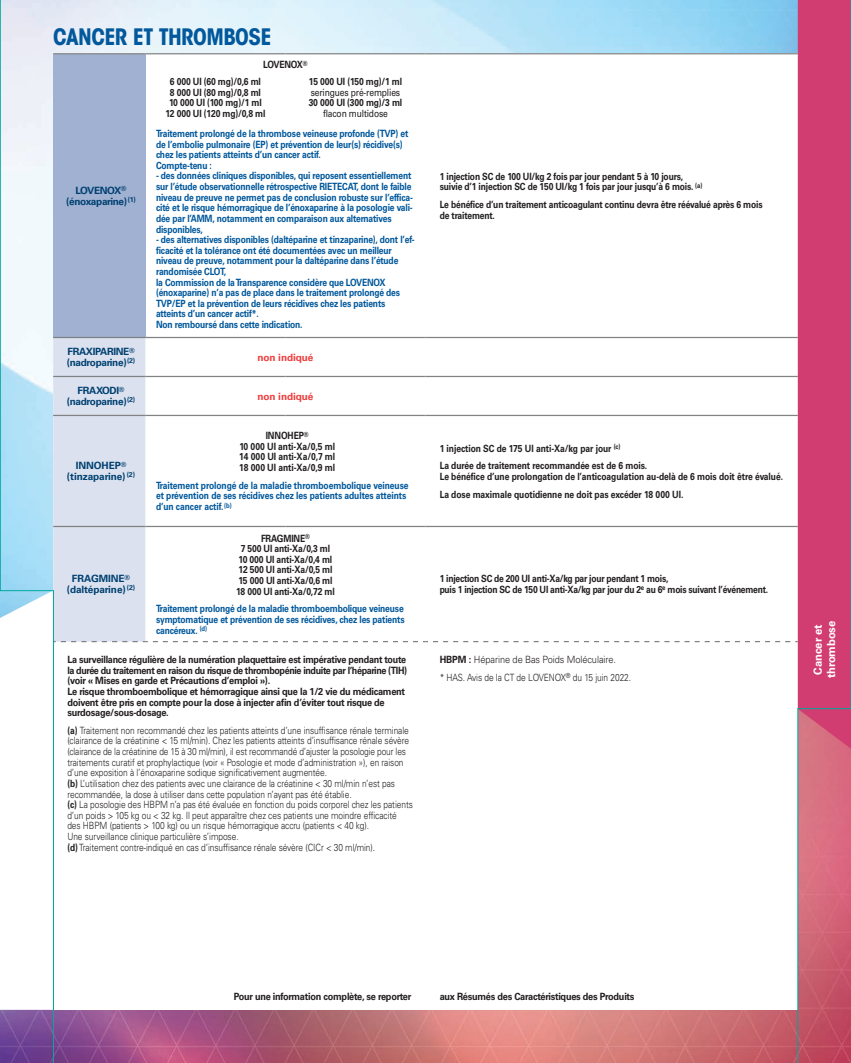
<style>
.page{position:relative;width:851px;height:1063px;background:#fff}
.page>*{position:absolute;margin:0;border:0;box-sizing:border-box;transform-origin:0 0}
.t1{font:700 condensed 22.5px "ITC Avant Garde Std";letter-spacing:-.025em;color:#01589c}
.t2{font:700 11.25px/13.5px "Univers LT Std";letter-spacing:-.01em;color:#fff;text-align:center}
.t3{font:700 10px/10.6px "Univers LT Std";letter-spacing:-.02em;color:#01589c;scale:.85 1}
.t4{font:300 10px/10.6px "Univers LT Std";letter-spacing:-.01em;color:#231f20;scale:.84 1}
.t5{font:700 10px/10.6px "Univers LT Std";letter-spacing:-.02em;color:#231f20;scale:.85 1}
.t6{font:700 10px/10.6px "Univers LT Std";letter-spacing:-.02em;color:#231f20;scale:.92 1}
.t7{font:700 10px/10.6px "Univers LT Std";letter-spacing:-.02em;color:#231f20;text-align:justify;scale:.9 1}
.t8{font:700 10px/10.6px "Univers LT Std";letter-spacing:-.035em;color:#004071;text-align:center}
.t9{font:700 10px "Univers LT Std";letter-spacing:-.01em;color:#004071}
.t10{font:10px "Univers LT Std";letter-spacing:-.02em;color:#231f20;scale:.85 1}
.t11{font:300 10px "Univers LT Std";letter-spacing:-.01em;color:#231f20;scale:.92 1}
.t12{font:700 10px "Univers LT Std";letter-spacing:-.01em;color:#ee3d3c}
.t13{font:700 10px "Univers LT Std";letter-spacing:-.045em;color:#231f20;scale:.85 1}
.s1{font-weight:700}
</style>
<div class="page">
<img style="left:54px;top:0;width:743px;height:1063px">
<div style="left:53px;top:53px;width:744px;height:957px;background:#fff"></div>
<div style="left:53px;top:54px;width:92px;height:284px;background:#a0b1d1"></div>
<hr style="left:53px;top:337px;width:92px;height:1px;background:#808285">
<hr style="left:145px;top:337px;width:140px;height:1px;background:#808285">
<hr style="left:285px;top:337px;width:140px;height:1px;background:#808285">
<hr style="left:425px;top:337px;width:372px;height:1px;background:#808285">
<hr style="left:53px;top:53px;width:92px;height:1px;background:#808285">
<hr style="left:145px;top:53px;width:140px;height:1px;background:#808285">
<hr style="left:285px;top:53px;width:140px;height:1px;background:#808285">
<hr style="left:425px;top:53px;width:372px;height:1px;background:#808285">
<svg style="left:54px;top:338px;width:743px;height:305px"></svg>
<svg style="left:797px;top:0;width:53px;height:1063px"></svg>
<svg style="left:0;top:0;width:54px;height:1063px"></svg>
<p class="t1" style="left:53px;top:22px;width:220px">CANCER ET THROMBOSE</p>
<p class="t8" style="left:66px;top:185px;width:71px">LOVENOX<sup>® </sup>(énoxaparine)<sup>(1)</sup></p>
<p class="t8" style="left:67px;top:347px;width:69px">FRAXIPARINE<sup>®</sup></p>
<p class="t8" style="left:67px;top:357px;width:70px">(nadroparine)<sup>(2)</sup></p>
<p class="t8" style="left:77px;top:386px;width:49px">FRAXODI<sup>®</sup></p>
<p class="t8" style="left:67px;top:396px;width:70px">(nadroparine)<sup>(2)</sup></p>
<p class="t9" style="left:76px;top:460px;width:52px">INNOHEP<sup>®</sup></p>
<p class="t9" style="left:67px;top:471px;width:70px">(tinzaparine) <sup>(2)</sup></p>
<p class="t9" style="left:72px;top:573px;width:60px">FRAGMINE<sup>®</sup></p>
<p class="t9" style="left:67px;top:584px;width:70px">(daltéparine) <sup>(2)</sup></p>
<p class="t13" style="left:263px;top:59px;width:54px">LOVENOX<sup>®</sup></p>
<p class="t5" style="left:309px;top:76px;width:111px">15 000 UI (150 mg)/1 ml</p>
<p class="t10" style="left:311px;top:86px;width:107px">seringues pré-remplies</p>
<p class="t5" style="left:309px;top:98px;width:111px">30 000 UI (300 mg)/3 ml</p>
<p class="t10" style="left:323px;top:107px;width:78px">flacon multidose</p>
<p class="t3" style="left:156px;top:128px;width:298px">Traitement prolongé de la thrombose veineuse profonde (TVP) et de l’embolie pulmonaire (EP) et prévention de leur(s) récidive(s) chez les patients atteints d’un cancer actif.</p>
<p class="t3" style="left:156px;top:160px;width:67px">Compte-tenu :</p>
<p class="t3" style="left:156px;top:171px;width:303px">- des données cliniques disponibles, qui reposent essentiellement sur l’étude observationnelle rétrospective RIETECAT, dont le faible niveau de preuve ne permet pas de conclusion robuste sur l’effica&shy;cité et le risque hémorragique de l’énoxaparine à la posologie vali&shy;dée par l’AMM, notamment en comparaison aux alternatives disponibles,</p>
<p class="t3" style="left:156px;top:234px;width:306px">- des alternatives disponibles (daltéparine et tinzaparine), dont l’ef&shy;ficacité et la tolérance ont été documentées avec un meilleur niveau de preuve, notamment pour la daltéparine dans l’étude randomisée CLOT,</p>
<p class="t3" style="left:156px;top:277px;width:288px">la Commission de la Transparence considère que LOVENOX (énoxaparine) n’a pas de place dans le traitement prolongé des TVP/EP et la prévention de leurs récidives chez les patients atteints d’un cancer actif*.<br>Non remboursé dans cette indication.</p>
<p class="t5" style="left:170px;top:76px;width:109px">6 000 UI (60 mg)/0,6 ml</p>
<p class="t5" style="left:170px;top:87px;width:109px">8 000 UI (80 mg)/0,8 ml</p>
<p class="t5" style="left:165px;top:98px;width:119px;text-align:center">10 000 UI (100 mg)/1 ml<br>12 000 UI (120 mg)/0,8 ml</p>
<p class="t12" style="left:257px;top:351px;width:57px">non indiqué</p>
<p class="t12" style="left:257px;top:390px;width:57px">non indiqué</p>
<p class="t5" style="left:266px;top:430px;width:52px">INNOHEP<sup>®</sup></p>
<p class="t5" style="left:239px;top:441px;width:114px">10 000 UI anti-Xa/0,5 ml</p>
<p class="t5" style="left:239px;top:452px;width:115px">14 000 UI anti-Xa/0,7 ml</p>
<p class="t5" style="left:239px;top:462px;width:114px">18 000 UI anti-Xa/0,9 ml</p>
<p class="t3" style="left:156px;top:480px;width:299px">Traitement prolongé de la maladie thromboembolique veineuse et prévention de ses récidives chez les patients adultes atteints d’un cancer actif.<sup>(b)</sup></p>
<p class="t5" style="left:261px;top:533px;width:59px">FRAGMINE<sup>®</sup></p>
<p class="t5" style="left:241px;top:543px;width:107px">7 500 UI anti-Xa/0,3 ml</p>
<p class="t5" style="left:238px;top:554px;width:112px">10 000 UI anti-Xa/0,4 ml</p>
<p class="t5" style="left:238px;top:565px;width:112px">12 500 UI anti-Xa/0,5 ml</p>
<p class="t5" style="left:238px;top:575px;width:112px">15 000 UI anti-Xa/0,6 ml</p>
<p class="t5" style="left:236px;top:586px;width:117px">18 000 UI anti-Xa/0,72 ml</p>
<p class="t3" style="left:156px;top:604px;width:294px;text-align:justify">Traitement prolongé de la maladie thromboembolique veineuse symptomatique et prévention de ses récidives, chez les patients cancéreux. <sup>(d)</sup></p>
<p class="t7" style="left:67px;top:654px;width:379px">La surveillance régulière de la numération plaquettaire est impérative pendant toute la durée du traitement en raison du risque de thrombopénie induite par l’héparine (TIH) (voir « Mises en garde et Précautions d’emploi »).</p>
<p class="t6" style="left:67px;top:686px;width:368px">Le risque thromboembolique et hémorragique ainsi que la 1/2 vie du médicament doivent être pris en compte pour la dose à injecter afin d’éviter tout risque de surdosage/sous-dosage.</p>
<p class="t4" style="left:67px;top:725px;width:408px"><span class="s1">(a)</span> Traitement non recommandé chez les patients atteints d’une insuffisance rénale terminale (clairance de la créatinine &lt; 15 ml/min). Chez les patients atteints d’insuffisance rénale sévère (clairance de la créatinine de 15 à 30 ml/min), il est recommandé d’ajuster la posologie pour les traitements curatif et prophylactique (voir « Posologie et mode d’administration »), en raison d’une exposition à l’énoxaparine sodique significativement augmentée.</p>
<p class="t4" style="left:67px;top:778px;width:391px"><span class="s1">(b)</span> L’utilisation chez des patients avec une clairance de la créatinine &lt; 30 ml/min n’est pas recommandée, la dose à utiliser dans cette population n’ayant pas été établie.</p>
<p class="t4" style="left:67px;top:799px;width:413px"><span class="s1">(c)</span> La posologie des HBPM n’a pas été évaluée en fonction du poids corporel chez les patients d’un poids &gt; 105 kg ou &lt; 32 kg. Il peut apparaître chez ces patients une moindre efficacité<br>des HBPM (patients &gt; 100 kg) ou un risque hémorragique accru (patients &lt; 40 kg).<br>Une surveillance clinique particulière s’impose.</p>
<p class="t4" style="left:67px;top:842px;width:368px"><span class="s1">(d)</span> Traitement contre-indiqué en cas d’insuffisance rénale sévère (CICr &lt; 30 ml/min).</p>
<p class="t5" style="left:439px;top:171px;width:310px">1 injection SC de 100 UI/kg 2 fois par jour pendant 5 à 10 jours, suivie d’1 injection SC de 150 UI/kg 1 fois par jour jusqu’à 6 mois. <sup>(a)</sup></p>
<p class="t5" style="left:439px;top:199px;width:381px">Le bénéfice d’un traitement anticoagulant continu devra être réévalué après 6 mois de traitement.</p>
<p class="t5" style="left:439px;top:443px;width:214px">1 injection SC de 175 UI anti-Xa/kg par jour <sup>(c)</sup></p>
<p class="t5" style="left:439px;top:461px;width:405px">La durée de traitement recommandée est de 6 mois.<br>Le bénéfice d’une prolongation de l’anticoagulation au-delà de 6 mois doit être évalué.</p>
<p class="t5" style="left:439px;top:489px;width:288px">La dose maximale quotidienne ne doit pas excéder 18 000 UI.</p>
<p class="t5" style="left:439px;top:574px;width:388px">1 injection SC de 200 UI anti-Xa/kg par jour pendant 1 mois,<br>puis 1 injection SC de 150 UI anti-Xa/kg par jour du 2<sup>e</sup> au 6<sup>e</sup> mois suivant l’événement.</p>
<p class="t11" style="left:439px;top:653px;width:193px"><span class="s1">HBPM :</span> Héparine de Bas Poids Moléculaire.</p>
<p class="t4" style="left:439px;top:672px;width:229px">* HAS. Avis de la CT de LOVENOX<sup>®</sup> du 15 juin 2022.</p>
<p class="t2" style="left:811px;top:678px;width:59px;rotate:-90deg">Cancer et thrombose</p>
<p class="t6" style="left:234px;top:991px;width:195px">Pour une information complète, se reporter</p>
<p class="t6" style="left:439px;top:991px;width:213px">aux Résumés des Caractéristiques des Produits</p>
</div>
